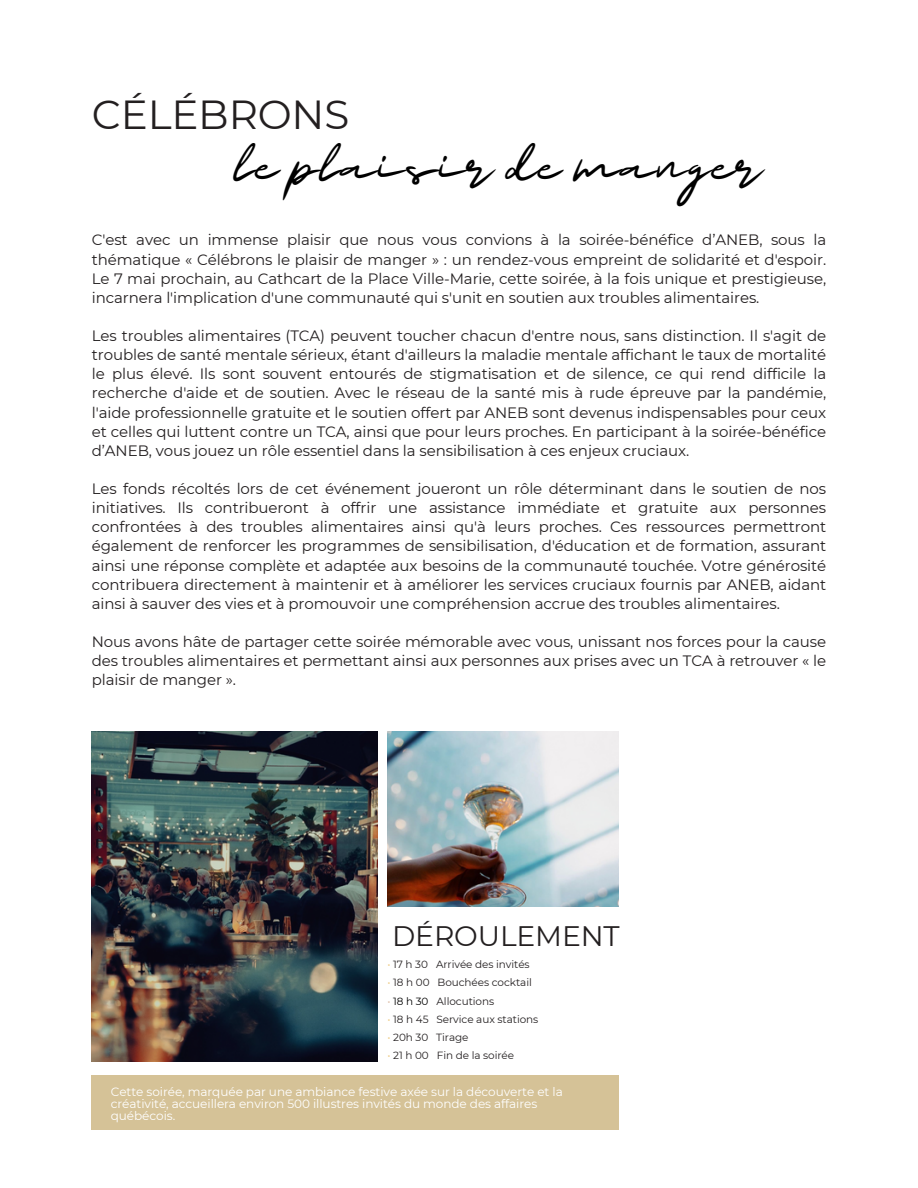
<style>
.page{position:relative;width:918px;height:1188px;background:#fff}
.page>*{position:absolute;margin:0;border:0;box-sizing:border-box;transform-origin:0 0}
.t1{font:49.2px "Majesty Yandi Designs";color:#000}
.t2{font:40.5px "Montserrat";letter-spacing:-.005em;color:#231f20}
.t3{font:28.2px "Montserrat";letter-spacing:-.005em;color:#231f20}
.t4{font:15px/19.2px "Montserrat";letter-spacing:-.005em;color:#231f20;text-align:justify}
.t5{font:12px/12px "Montserrat";letter-spacing:-.005em;color:#fff}
.t6{font:10.5px "Montserrat";letter-spacing:-.005em;color:#231f20}
.t7{font:10.5px "Montserrat";letter-spacing:.12em;color:#000}
.s1{color:#edc87c}
.s2{color:#dab9a1}
</style>
<div class="page">
<div style="left:92px;top:1076px;width:527px;height:54px;background:#d5c297"></div>
<img style="left:388px;top:731px;width:231px;height:175px">
<img style="left:92px;top:731px;width:286px;height:331px">
<p class="t2" style="left:92px;top:90px;width:259px">CÉLÉBRONS</p>
<p class="t1" style="left:235px;top:143px;width:530px">le plaisir de manger</p>
<h4 class="t4" style="left:92px;top:230px;width:736px">C'est avec un immense plaisir que nous vous convions à la soirée-bénéfice d’ANEB, sous la thématique « Célébrons le plaisir de manger » : un rendez-vous empreint de solidarité et d'espoir.<br>Le 7 mai prochain, au Cathcart de la Place Ville-Marie, cette soirée, à la fois unique et prestigieuse, incarnera l'implication d'une communauté qui s'unit en soutien aux troubles alimentaires.</h4>
<h4 class="t4" style="left:92px;top:326px;width:736px">Les troubles alimentaires (TCA) peuvent toucher chacun d'entre nous, sans distinction. Il s'agit de troubles de santé mentale sérieux, étant d'ailleurs la maladie mentale affichant le taux de mortalité le plus élevé. Ils sont souvent entourés de stigmatisation et de silence, ce qui rend difficile la recherche d'aide et de soutien. Avec le réseau de la santé mis à rude épreuve par la pandémie, l'aide professionnelle gratuite et le soutien offert par ANEB sont devenus indispensables pour ceux et celles qui luttent contre un TCA, ainsi que pour leurs proches. En participant à la soirée-bénéfice d’ANEB, vous jouez un rôle essentiel dans la sensibilisation à ces enjeux cruciaux.</h4>
<h4 class="t4" style="left:92px;top:479px;width:736px">Les fonds récoltés lors de cet événement joueront un rôle déterminant dans le soutien de nos initiatives. Ils contribueront à offrir une assistance immédiate et gratuite aux personnes confrontées à des troubles alimentaires ainsi qu'à leurs proches. Ces ressources permettront également de renforcer les programmes de sensibilisation, d'éducation et de formation, assurant ainsi une réponse complète et adaptée aux besoins de la communauté touchée. Votre générosité contribuera directement à maintenir et à améliorer les services cruciaux fournis par ANEB, aidant ainsi à sauver des vies et à promouvoir une compréhension accrue des troubles alimentaires.</h4>
<h4 class="t4" style="left:92px;top:632px;width:736px">Nous avons hâte de partager cette soirée mémorable avec vous, unissant nos forces pour la cause des troubles alimentaires et permettant ainsi aux personnes aux prises avec un TCA à retrouver « le plaisir de manger ».</h4>
<p class="t3" style="left:392px;top:919px;width:229px">DÉROULEMENT</p>
<p class="t6" style="left:388px;top:958px;width:144px"><span class="s1">•</span> 17 h 30 Arrivée des invités</p>
<p class="t6" style="left:388px;top:976px;width:146px"><span class="s1">•</span> 18 h 00 Bouchées cocktail</p>
<p class="t7" style="left:388px;top:994px;width:43px"><span class="s2">•</span>18h30</p>
<p class="t6" style="left:437px;top:994px;width:59px">Allocutions</p>
<p class="t6" style="left:388px;top:1013px;width:43px"><span class="s1">•</span>18h45</p>
<p class="t6" style="left:437px;top:1013px;width:103px">Service aux stations</p>
<p class="t6" style="left:388px;top:1031px;width:42px"><span class="s1">•</span> 20h 30</p>
<h5 class="t6" style="left:436px;top:1031px;width:34px">Tirage</h5>
<h5 class="t6" style="left:388px;top:1049px;width:128px"><span class="s1">•</span> 21 h 00 Fin de la soirée</h5>
<h3 class="t5" style="left:111px;top:1086px;width:453px">Cette soirée, marquée par une ambiance festive axée sur la découverte et la créativité, accueillera environ 500 illustres invités du monde des affaires québécois.</h3>
</div>
